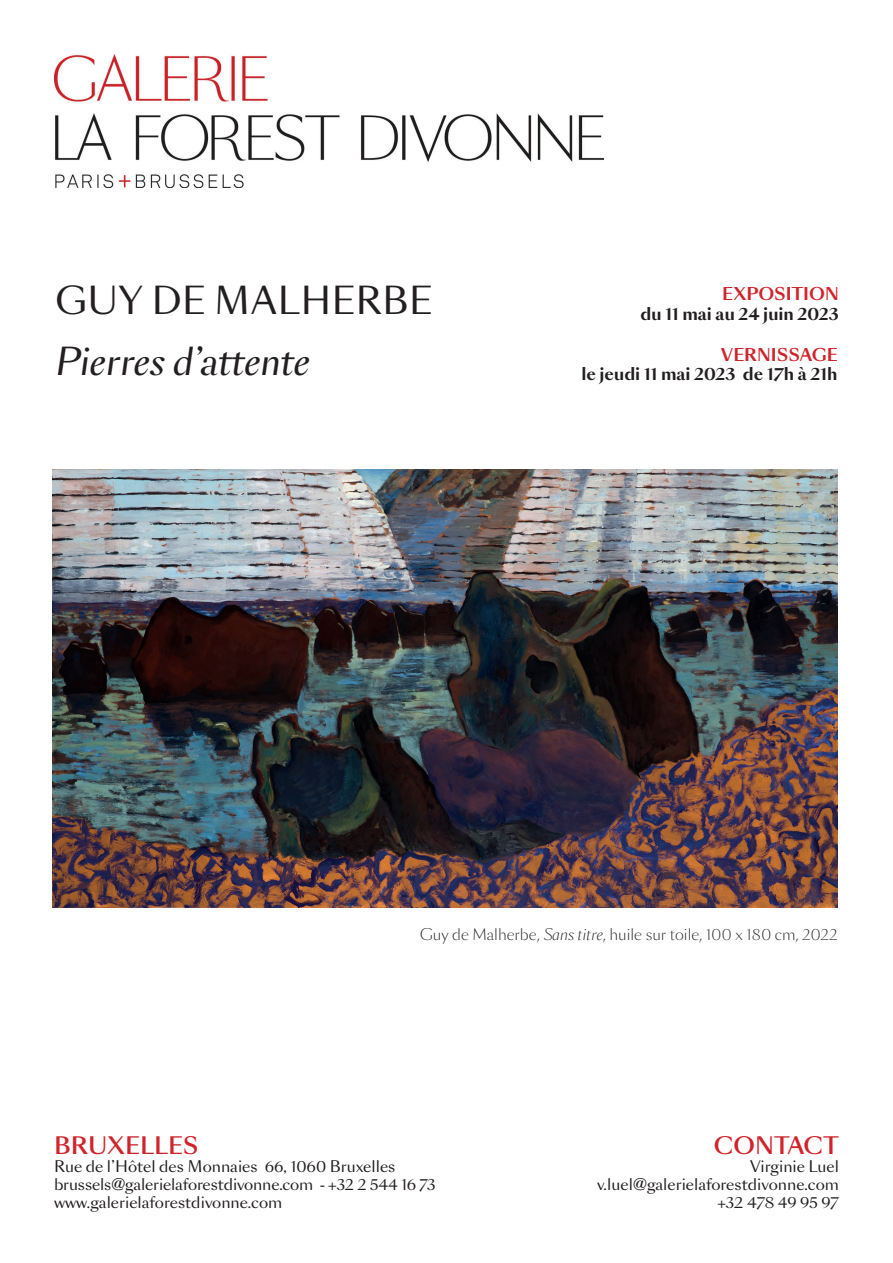
<style>
.page{position:relative;width:893px;height:1263px;background:#fff}
.page>*{position:absolute;margin:0;border:0;box-sizing:border-box;transform-origin:0 0}
.t1{font:italic 36px "Sang Bleu Sans";color:#231f20}
.t2{font:36px "Sang Bleu Sans";color:#231f20}
.t3{font:500 22.5px "Sang Bleu Sans";color:#d1232a}
.t4{font:700 16.5px "Sang Bleu Sans";color:#231f20}
.t5{font:700 16.5px "Sang Bleu Sans";color:#d1232a}
.t6{font:15px/18px "Sang Bleu Sans";color:#231f20}
.t7{font:300 15px "Sang Bleu Sans";color:#231f20}
.s1{font-style:italic}
</style>
<div class="page">
<img style="left:54px;top:54px;width:549px;height:134px">
<img style="left:53px;top:470px;width:784px;height:437px">
<h1 class="t2" style="left:55px;top:277px;width:379px">GUY DE MALHERBE</h1>
<h1 class="t1" style="left:55px;top:338px;width:256px">Pierres d’attente</h1>
<p class="t5" style="left:722px;top:283px;width:118px">EXPOSITION</p>
<p class="t4" style="left:641px;top:302px;width:200px">du 11 mai au 24 juin 2023</p>
<p class="t5" style="left:721px;top:343px;width:118px">VERNISSAGE</p>
<p class="t4" style="left:581px;top:363px;width:258px">le jeudi 11 mai 2023 de 17h à 21h</p>
<p class="t7" style="left:420px;top:925px;width:419px">Guy de Malherbe, <span class="s1">Sans titre</span>, huile sur toile, 100 x 180 cm, 2022</p>
<h2 class="t3" style="left:54px;top:1131px;width:146px">BRUXELLES</h2>
<p class="t6" style="left:54px;top:1157px;width:383px">Rue de l’Hôtel des Monnaies 66, 1060 Bruxelles brussels@galerielaforestdivonne.com - +32 2 544 16 73 www.galerielaforestdivonne.com</p>
<h2 class="t3" style="left:714px;top:1131px;width:127px">CONTACT</h2>
<p class="t6" style="left:597px;top:1157px;width:243px;text-align:right">Virginie Luel v.luel@galerielaforestdivonne.com +32 478 49 95 97</p>
</div>
